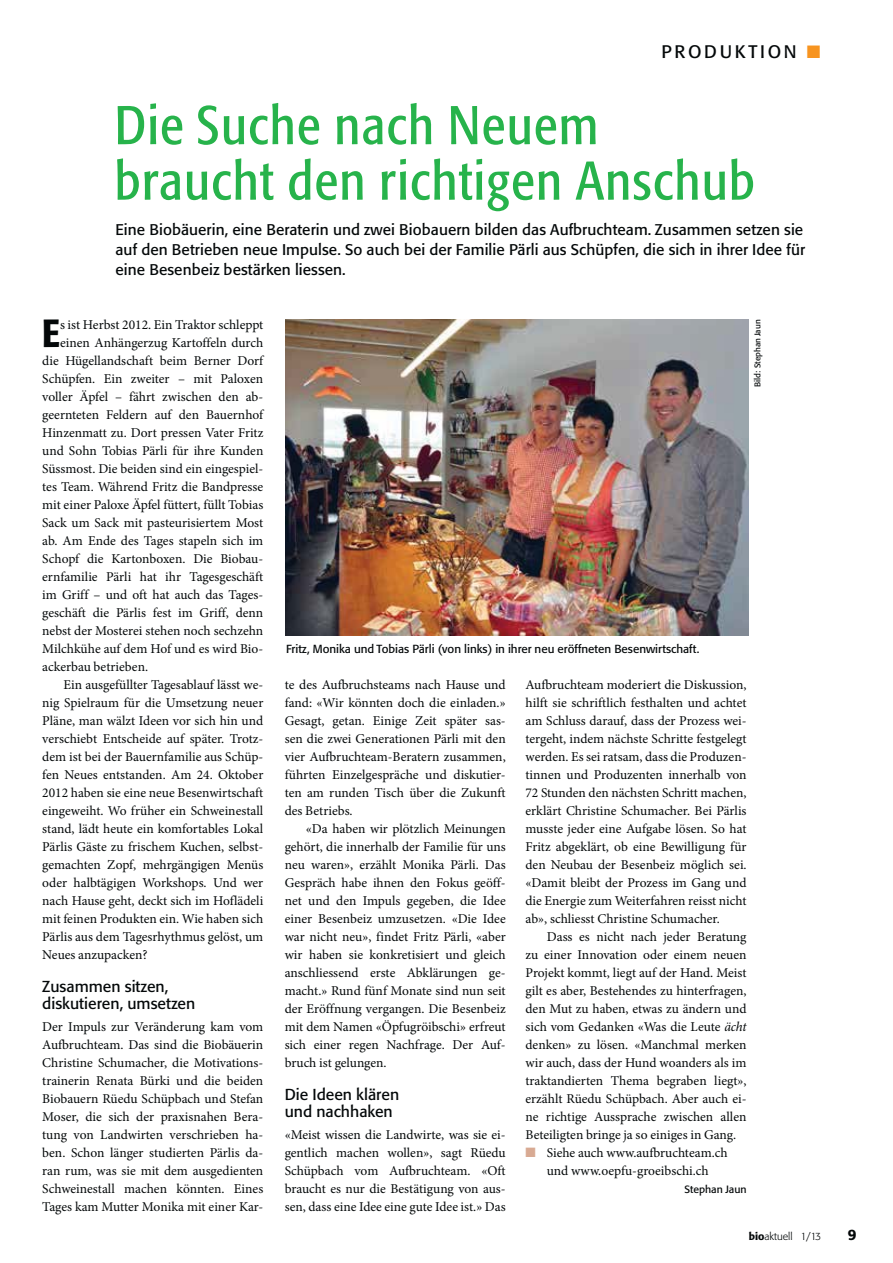
<style>
.page{position:relative;width:893px;height:1263px;background:#fff}
.page>*{position:absolute;margin:0;border:0;box-sizing:border-box;transform-origin:0 0}
.t1{font:condensed 54px/55.5px "Formata BQ";letter-spacing:.025em;color:#27b34b}
.t2{font:500 condensed 38.85px "Formata BQ";color:#040809}
.t3{font:18px "Formata BQ";letter-spacing:.15em;color:#040809}
.t4{font:15.75px/16.5px "Formata BQ";color:#040809}
.t5{font:15.3px/19.8px "Formata BQ";letter-spacing:.005em;color:#040809}
.t6{font:500 15px "Formata BQ";color:#040809}
.t7{font:13.5px/18px "Minion Pro";color:#040809;text-align:justify}
.t8{font:11.55px "Formata BQ";color:#040809}
.t9{font:300 10.5px "Formata BQ";color:#040809}
.t10{font:10.5px "Formata BQ";color:#040809}
.t11{font:8.25px "Formata BQ";color:#040809}
.s1{color:#f79420}
.s2{font-style:italic}
.s3{color:#d8aa93}
.s4{font-weight:500}
</style>
<div class="page">
<img style="left:285px;top:319px;width:464px;height:317px">
<h3 class="t3" style="left:661px;top:42px;width:161px">PRODUKTION <span class="s1">■</span></h3>
<h1 class="t1" style="left:115px;top:100px;width:642px">Die Suche nach Neuem braucht den richtigen Anschub</h1>
<p class="t5" style="left:116px;top:220px;width:691px">Eine Biobäuerin, eine Beraterin und zwei Biobauern bilden das Aufbruchteam. Zusammen setzen sie auf den Betrieben neue Impulse. So auch bei der Familie Pärli aus Schüpfen, die sich in ihrer Idee für eine Besenbeiz bestärken liessen.</p>
<h2 class="t2" style="left:42px;top:310px;width:19px">E</h2>
<p class="t7" style="left:60px;top:317px;width:205px">s ist Herbst 2012. Ein Traktor schleppt</p>
<p class="t7" style="left:60px;top:335px;width:205px">einen Anhängerzug Kartoffeln durch</p>
<p class="t7" style="left:42px;top:353px;width:222px">die Hügellandschaft beim Berner Dorf</p>
<p class="t7" style="left:42px;top:371px;width:222px">Schüpfen. Ein zweiter – mit Paloxen</p>
<p class="t7" style="left:42px;top:389px;width:222px">voller Äpfel – fährt zwischen den ab-</p>
<p class="t7" style="left:42px;top:407px;width:222px">geernteten Feldern auf den Bauernhof</p>
<p class="t7" style="left:42px;top:425px;width:223px">Hinzenmatt zu. Dort pressen Vater Fritz</p>
<p class="t7" style="left:42px;top:443px;width:223px">und Sohn Tobias Pärli für ihre Kunden</p>
<p class="t7" style="left:42px;top:461px;width:223px">Süssmost. Die beiden sind ein eingespiel-</p>
<p class="t7" style="left:42px;top:479px;width:223px">tes Team. Während Fritz die Bandpresse</p>
<p class="t7" style="left:42px;top:497px;width:223px">mit einer Paloxe Äpfel füttert, füllt Tobias</p>
<p class="t7" style="left:42px;top:515px;width:222px">Sack um Sack mit pasteurisiertem Most</p>
<p class="t7" style="left:42px;top:533px;width:223px">ab. Am Ende des Tages stapeln sich im</p>
<p class="t7" style="left:42px;top:551px;width:222px">Schopf die Kartonboxen. Die Biobau-</p>
<p class="t7" style="left:42px;top:569px;width:222px">ernfamilie Pärli hat ihr Tagesgeschäft</p>
<p class="t7" style="left:42px;top:587px;width:222px">im Griff – und oft hat auch das Tages-</p>
<p class="t7" style="left:42px;top:605px;width:223px">geschäft die Pärlis fest im Griff, denn</p>
<p class="t7" style="left:42px;top:623px;width:223px">nebst der Mosterei stehen noch sechzehn</p>
<p class="t7" style="left:42px;top:641px;width:223px">Milchkühe auf dem Hof und es wird Bio-</p>
<p class="t7" style="left:42px;top:659px;width:107px">ackerbau betrieben.</p>
<p class="t7" style="left:64px;top:677px;width:201px">Ein ausgefüllter Tagesablauf lässt we-</p>
<p class="t7" style="left:42px;top:695px;width:223px">nig Spielraum für die Umsetzung neuer</p>
<p class="t7" style="left:42px;top:713px;width:222px">Pläne, man wälzt Ideen vor sich hin und</p>
<p class="t7" style="left:42px;top:731px;width:223px">verschiebt Entscheide auf später. Trotz-</p>
<p class="t7" style="left:42px;top:749px;width:223px">dem ist bei der Bauernfamilie aus Schüp-</p>
<p class="t7" style="left:42px;top:767px;width:223px">fen Neues entstanden. Am 24. Oktober</p>
<p class="t7" style="left:42px;top:785px;width:223px">2012 haben sie eine neue Besenwirtschaft</p>
<p class="t7" style="left:42px;top:803px;width:223px">eingeweiht. Wo früher ein Schweinestall</p>
<p class="t7" style="left:42px;top:821px;width:222px">stand, lädt heute ein komfortables Lokal</p>
<p class="t7" style="left:42px;top:839px;width:223px">Pärlis Gäste zu frischem Kuchen, selbst-</p>
<p class="t7" style="left:42px;top:857px;width:223px">gemachten Zopf, mehrgängigen Menüs</p>
<p class="t7" style="left:42px;top:875px;width:222px">oder halbtägigen Workshops. Und wer</p>
<p class="t7" style="left:42px;top:893px;width:223px">nach Hause geht, deckt sich im Hoflädeli</p>
<p class="t7" style="left:42px;top:911px;width:223px">mit feinen Produkten ein. Wie haben sich</p>
<p class="t7" style="left:42px;top:929px;width:223px">Pärlis aus dem Tagesrhythmus gelöst, um</p>
<p class="t7" style="left:42px;top:947px;width:107px">Neues anzupacken?</p>
<p class="t4" style="left:42px;top:979px;width:154px">Zusammen sitzen, diskutieren, umsetzen</p>
<p class="t7" style="left:42px;top:1019px;width:223px">Der Impuls zur Veränderung kam vom Aufbruchteam. Das sind die Biobäuerin Christine Schumacher, die Motivations&shy;trainerin Renata Bürki und die beiden Biobauern Rüedu Schüpbach und Stefan Moser, die sich der praxisnahen Bera&shy;tung von Landwirten verschrieben ha&shy;ben. Schon länger studierten Pärlis da&shy;ran rum, was sie mit dem ausgedienten Schweinestall machen könnten. Eines Tages kam Mutter Monika mit einer Kar-</p>
<p class="t11" style="left:753px;top:387px;width:69px;rotate:-90deg">Bild: Stephan Jaun</p>
<p class="t8" style="left:286px;top:643px;width:415px">Fritz, Monika und Tobias Pärli (von links) in ihrer neu eröffneten Besenwirtschaft.</p>
<p class="t7" style="left:285px;top:677px;width:223px">te des Aufbruchsteams nach Hause und fand: «Wir könnten doch die einladen.» Gesagt, getan. Einige Zeit später sas&shy;sen die zwei Generationen Pärli mit den vier Aufbruchteam-Beratern zusammen, führten Einzelgespräche und diskutier&shy;ten am runden Tisch über die Zukunft des Betriebs.</p>
<p class="t7" style="left:285px;top:821px;width:223px;text-indent:21px">«Da haben wir plötzlich Meinungen gehört, die innerhalb der Familie für uns neu waren», erzählt Monika Pärli. Das Gespräch habe ihnen den Fokus geöff&shy;net und den Impuls gegeben, die Idee einer Besenbeiz umzusetzen. «Die Idee war nicht neu», findet Fritz Pärli, «aber wir haben sie konkretisiert und gleich anschliessend erste Abklärungen ge&shy;macht.» Rund fünf Monate sind nun seit der Eröffnung vergangen. Die Besenbeiz mit dem Namen «Öpfugröibschi» erfreut sich einer regen Nachfrage. Der Auf&shy;bruch ist gelungen.</p>
<p class="t4" style="left:285px;top:1087px;width:116px">Die Ideen klären und nachhaken</p>
<p class="t7" style="left:285px;top:1127px;width:223px">«Meist wissen die Landwirte, was sie ei&shy;gentlich machen wollen», sagt Rüedu Schüpbach vom Aufbruchteam. «Oft braucht es nur die Bestätigung von aus&shy;sen, dass eine Idee eine gute Idee ist.» Das</p>
<p class="t7" style="left:525px;top:677px;width:223px">Aufbruchteam moderiert die Diskussion, hilft sie schriftlich festhalten und achtet am Schluss darauf, dass der Prozess wei&shy;tergeht, indem nächste Schritte festgelegt werden. Es sei ratsam, dass die Produzen&shy;tinnen und Produzenten innerhalb von 72 Stunden den nächsten Schritt machen, erklärt Christine Schumacher. Bei Pärlis musste jeder eine Aufgabe lösen. So hat Fritz abgeklärt, ob eine Bewilligung für den Neubau der Besenbeiz möglich sei. «Damit bleibt der Prozess im Gang und die Energie zum Weiterfahren reisst nicht ab», schliesst Christine Schumacher.</p>
<p class="t7" style="left:525px;top:929px;width:223px;text-indent:21px">Dass es nicht nach jeder Beratung zu einer Innovation oder einem neuen Projekt kommt, liegt auf der Hand. Meist gilt es aber, Bestehendes zu hinterfragen, den Mut zu haben, etwas zu ändern und sich vom Gedanken «Was die Leute <span class="s2">ächt </span>denken» zu lösen. «Manchmal merken wir auch, dass der Hund woanders als im traktandierten Thema begraben liegt», erzählt Rüedu Schüpbach. Aber auch ei&shy;ne richtige Aussprache zwischen allen Beteiligten bringe ja so einiges in Gang.</p>
<p class="t7" style="left:525px;top:1145px;width:204px;text-align:center"><span class="s3">■</span> Siehe auch www.aufbruchteam.ch und www.oepfu-groeibschi.ch</p>
<p class="t10" style="left:684px;top:1184px;width:64px">Stephan Jaun</p>
<p class="t9" style="left:749px;top:1232px;width:74px"><span class="s4">bio</span>aktuell 1/13</p>
<p class="t6" style="left:848px;top:1228px;width:10px">9</p>
</div>
